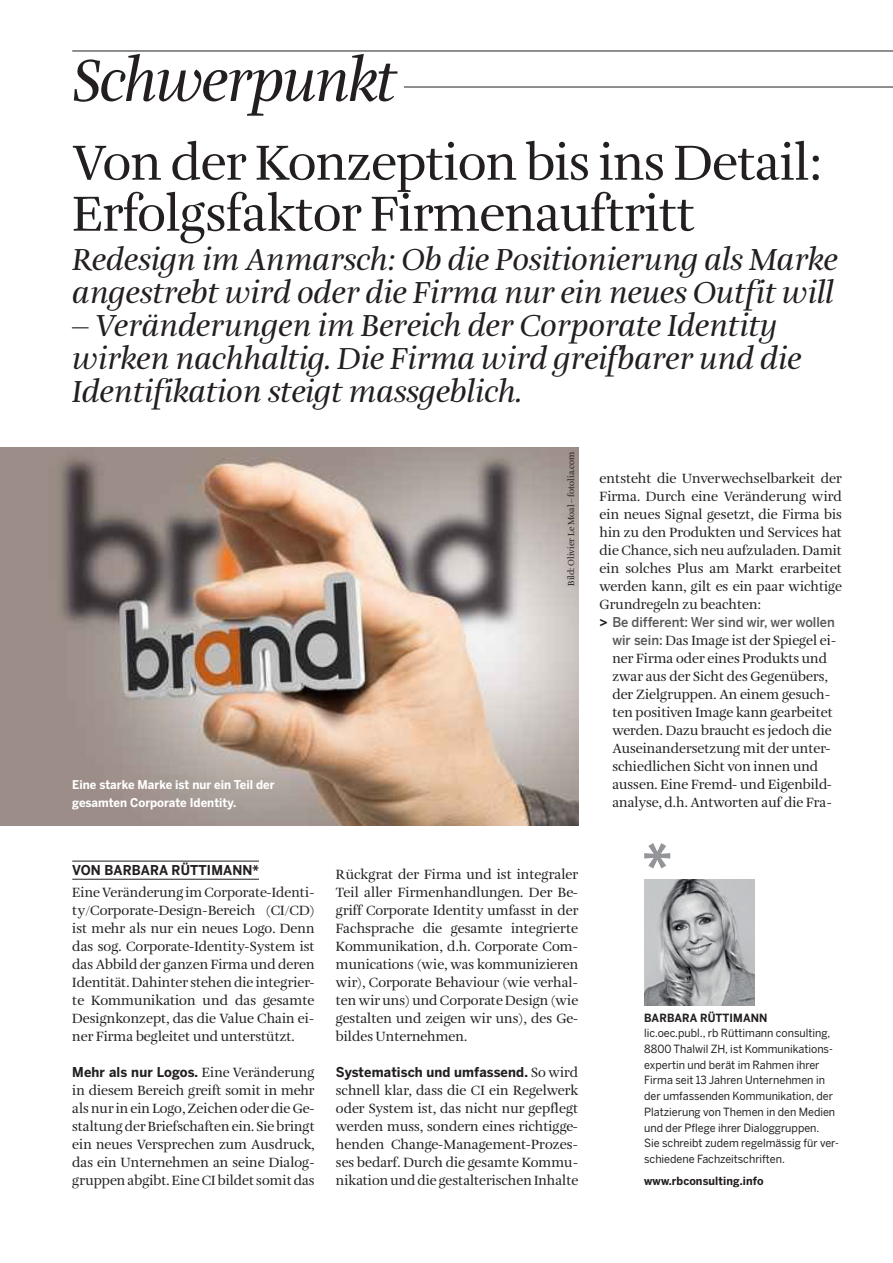
<style>
.page{position:relative;width:893px;height:1263px;background:#fff}
.page>*{position:absolute;margin:0;border:0;box-sizing:border-box;transform-origin:0 0}
.t1{font:italic 61.5px "Amalia Pro";letter-spacing:-.03em;color:#231f20}
.t2{font:51px/51px "Amalia Pro";letter-spacing:-.01em;color:#231f20}
.t3{font:italic 31.5px/33px "Amalia Pro";letter-spacing:-.005em;color:#231f20;scale:1.05 1}
.t4{font:13.8px/18px "Amalia Pro";color:#231f20;text-align:justify}
.t5{font:700 13.5px "Benton Sans";letter-spacing:.01em;color:#231f20;scale:.95 1}
.t6{font:500 13.5px "Benton Sans";color:#57585a;scale:.95 1}
.t7{font:700 12px/18px "Benton Sans";color:#fff;scale:.95 1}
.t8{font:11.25px/15.8px "Benton Sans";color:#231f20;scale:.95 1}
.t9{font:700 11.25px "Benton Sans";letter-spacing:.01em;color:#231f20;scale:.95 1}
.t10{font:9px "Amalia Pro";color:#231f20}
.s1{font-family:"Amalia Pro";font-weight:400;font-size:13.8px}
.s2{font-weight:700;color:#231f20}
.s3{font-family:"Benton Sans";font-weight:500;font-size:13.5px;color:#57585a}
</style>
<div class="page">
<hr style="left:72px;top:51px;width:821px;height:1px;background:#231f20">
<hr style="left:404px;top:87px;width:489px;height:1px;background:#231f20">
<hr style="left:72px;top:861px;width:187px;height:1px;background:#231f20">
<hr style="left:72px;top:879px;width:187px;height:1px;background:#231f20">
<img style="left:644px;top:879px;width:111px;height:126px">
<svg style="left:644px;top:843px;width:26px;height:25px"></svg>
<img style="left:0;top:447px;width:578px;height:378px">
<h1 class="t1" style="left:72px;top:42px;width:326px">Schwerpunkt</h1>
<h2 class="t2" style="left:72px;top:139px;width:751px">Von der Konzeption bis ins Detail:<br>Erfolgsfaktor Firmenauftritt</h2>
<h3 class="t3" style="left:72px;top:244px;width:731px">Redesign im Anmarsch: Ob die Positionierung als Marke angestrebt wird oder die Firma nur ein neues Outfit will</h3>
<h3 class="t3" style="left:72px;top:310px;width:696px">– Veränderungen im Bereich der Corporate Identity wirken nachhaltig. Die Firma wird greifbarer und die<br>Identifikation steigt massgeblich.</h3>
<p class="t10" style="left:566px;top:586px;width:136px;rotate:-90deg">Bild: Olivier Le Moal – fotolia.com</p>
<p class="t7" style="left:72px;top:776px;width:215px">Eine starke Marke ist nur ein Teil der gesamten Corporate I dentity.</p>
<p class="t5" style="left:72px;top:862px;width:198px">Von Barbara Rüttimann*</p>
<p class="t4" style="left:72px;top:884px;width:244px">EineVeränderung imCorporate-Identi&shy;ty/Corporate-Design-Bereich (CI/CD) ist mehr als nur ein neues Logo. Denn das sog. Corporate-Identity-System ist das Abbild der ganzen Firma und deren Identität. Dahinter stehen die integrier&shy;te Kommunikation und das gesamte Designkonzept, das die Value Chain ei&shy;ner Firma begleitet und unterstützt.</p>
<p class="t5" style="left:72px;top:1064px;width:257px">M ehr als nur Logos. <span class="s1">Eine Veränderung</span></p>
<p class="t4" style="left:72px;top:1082px;width:244px">in diesem Bereich greift somit in mehr als nur in ein Logo, Zeichen oder die Ge&shy;staltungderBriefschaftenein. Sie bringt ein neues Versprechen zum Ausdruck, das ein Unternehmen an seine Dialog&shy;gruppenabgibt.EineCI bildet somitdas</p>
<p class="t4" style="left:336px;top:866px;width:244px">Rückgrat der Firma und ist integraler Teil aller Firmenhandlungen. Der Be&shy;griff Corporate Identity umfasst in der Fachsprache die gesamte integrierte Kommunikation, d.h. Corporate Com&shy;munications (wie, was kommunizieren wir), Corporate Behaviour (wie verhal&shy;ten wir uns) und Corporate Design (wie gestalten und zeigen wir uns), des Ge&shy;bildes Unternehmen.</p>
<p class="t5" style="left:336px;top:1064px;width:257px">Systematisch und umfassend. <span class="s1">So wird</span></p>
<p class="t4" style="left:336px;top:1082px;width:244px">schnell klar, dass die CI ein Regelwerk oder System ist, das nicht nur gepflegt werden muss, sondern eines richtigge&shy;henden Change-Management-Prozes&shy;ses bedarf. Durch die gesamte Kommu&shy;nikationunddie gestalterischenInhalte</p>
<p class="t4" style="left:600px;top:470px;width:244px">entsteht die Unverwechselbarkeit der Firma. Durch eine Veränderung wird ein neues Signal gesetzt, die Firma bis hin zu den Produkten und Services hat die Chance, sich neu aufzuladen. Damit ein solches Plus am Markt erarbeitet werden kann, gilt es ein paar wichtige Grundregeln zu beachten:</p>
<p class="t6" style="left:600px;top:614px;width:249px"><span class="s2">&gt;</span> Be different: Wer sind wir, wer wollen</p>
<p class="t4" style="left:612px;top:632px;width:226px;text-align:left"><span class="s3">wir sein:</span> Das Image ist der Spiegel ei&shy;ner Firma oder eines Produkts und zwar aus der Sicht des Gegenübers, der Zielgruppen. An einem gesuch&shy;ten positiven Image kann gearbeitet werden. Dazu braucht es jedoch die Auseinandersetzung mit der unter&shy;schiedlichen Sicht von innen und aussen. Eine Fremd- und Eigenbild&shy;analyse, d.h. Antworten auf die Fra-</p>
<p class="t9" style="left:644px;top:1011px;width:131px">Barbara Rüttimann</p>
<p class="t8" style="left:644px;top:1025px;width:207px">lic.oec.publ., rb Rüttimann consulting, 8800 Thalwil ZH, ist Kommunikations&shy;expertin und berät im Rahmen ihrer Firma seit 13 Jahren Unternehmen in der umfassenden Kommunikation, der Platzierung von Themen in den Medien und der Pflege ihrer Dialoggruppen.<br>Sie schreibt zudem regelmässig für ver&shy;schiedene Fachzeitschriften.</p>
<p class="t9" style="left:644px;top:1175px;width:127px">www.rbconsulting.info</p>
</div>
